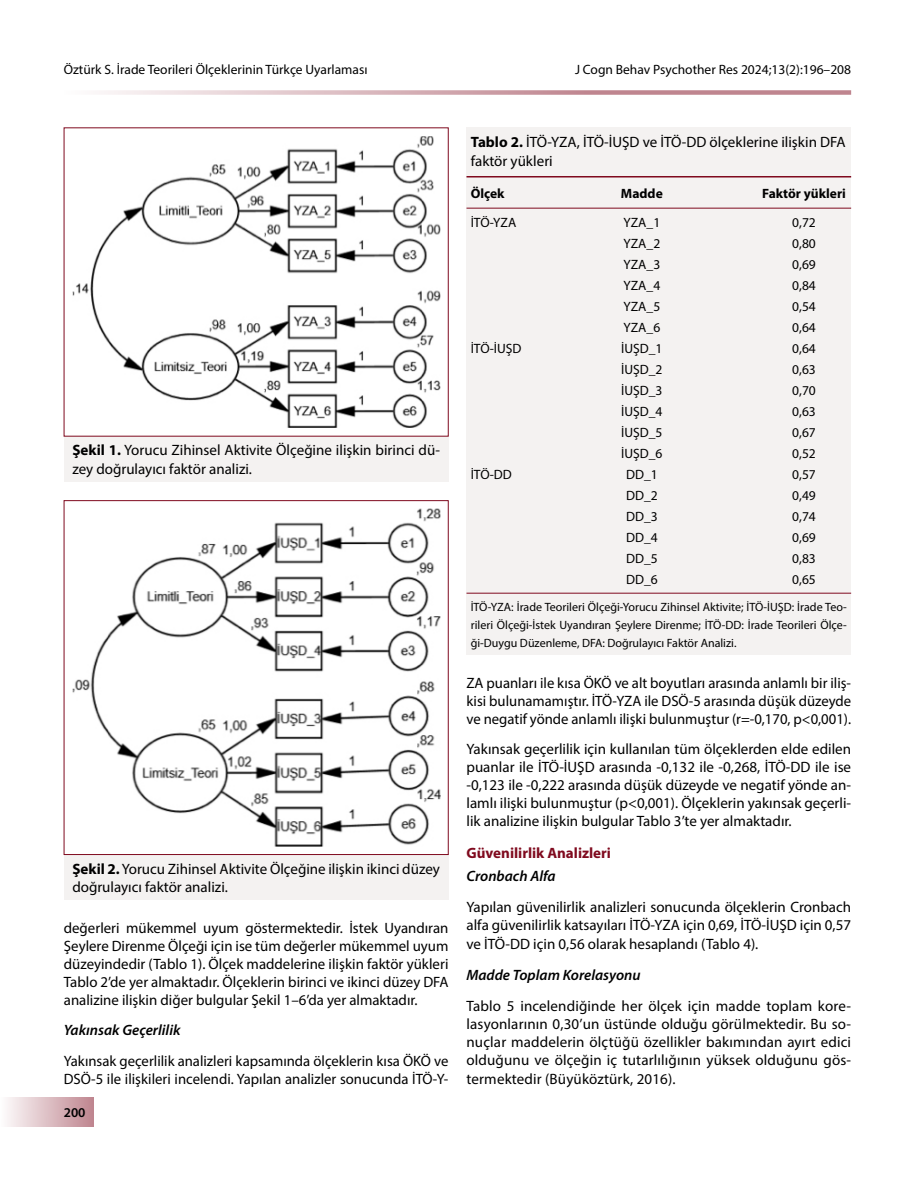
<style>
.page{position:relative;width:915px;height:1191px;background:#fff}
.page>*{position:absolute;margin:0;border:0;box-sizing:border-box;transform-origin:0 0}
.t1{font:15px/18px "Myriad Pro";color:#000;text-align:justify}
.t2{font:italic 600 15px "Myriad Pro";color:#000}
.t3{font:700 15px "Myriad Pro";color:#7f0a1e}
.t4{font:13.5px "Myriad Pro";color:#000}
.t5{font:700 13.5px "Myriad Pro";color:#000}
.t6{font:600 13.5px "Myriad Pro";color:#000}
.t7{font:12px/18px "Myriad Pro";color:#000;text-align:justify}
.s1{font-weight:700}
</style>
<div class="page">
<div style="left:0;top:1097px;width:94px;height:30px;background:linear-gradient(to right,#fefefe,#bf8690)"></div>
<svg style="left:104px;top:90px;width:746px;height:5px;background:#d6b1b7"></svg>
<div style="left:466px;top:128px;width:384px;height:527px;background:#f4f2f1"></div>
<hr style="left:466px;top:176px;width:384px;height:1px;background:#7f0a1e">
<hr style="left:466px;top:208px;width:384px;height:1px;background:#7f0a1e">
<hr style="left:466px;top:593px;width:384px;height:1px;background:#7f0a1e">
<div style="left:64px;top:436px;width:384px;height:46px;background:#f4f2f1"></div>
<img style="left:72px;top:136px;width:368px;height:292px">
<div style="left:64px;top:854px;width:384px;height:46px;background:#f4f2f1"></div>
<img style="left:72px;top:509px;width:368px;height:337px">
<p class="t4" style="left:64px;top:61px;width:305px">Öztürk S. İrade Teorileri Ölçeklerinin Türkçe Uyarlaması</p>
<p class="t4" style="left:575px;top:61px;width:277px">J Cogn Behav Psychother Res 2024;13(2):196–208</p>
<p class="t1" style="left:72px;top:440px;width:369px;line-height:18.8px"><span class="s1">Şekil 1.</span> Yorucu Zihinsel Aktivite Ölçeğine ilişkin birinci dü&shy;zey doğrulayıcı faktör analizi.</p>
<p class="t1" style="left:72px;top:859px;width:369px;line-height:18.8px"><span class="s1">Şekil 2.</span> Yorucu Zihinsel Aktivite Ölçeğine ilişkin ikinci düzey doğrulayıcı faktör analizi.</p>
<p class="t1" style="left:64px;top:918px;width:386px">değerleri mükemmel uyum göstermektedir. İstek Uyandıran Şeylere Direnme Ölçeği için ise tüm değerler mükemmel uyum düzeyindedir (Tablo 1). Ölçek maddelerine ilişkin faktör yükleri Tablo 2’de yer almaktadır. Ölçeklerin birinci ve ikinci düzey DFA analizine ilişkin diğer bulgular Şekil 1–6’da yer almaktadır.</p>
<p class="t2" style="left:64px;top:1020px;width:118px">Yakınsak Geçerlilik</p>
<p class="t1" style="left:64px;top:1051px;width:386px">Yakınsak geçerlilik analizleri kapsamında ölçeklerin kısa ÖKÖ ve<br>DSÖ-5 ile ilişkileri incelendi. Yapılan analizler sonucunda İTÖ-Y-</p>
<p class="t6" style="left:64px;top:1104px;width:23px">200</p>
<p class="t1" style="left:470px;top:133px;width:376px;line-height:18.8px"><span class="s1">Tablo 2.</span> İTÖ-YZA, İTÖ-İUŞD ve İTÖ-DD ölçeklerine ilişkin DFA faktör yükleri</p>
<p class="t5" style="left:470px;top:184px;width:35px">Ölçek</p>
<p class="t5" style="left:620px;top:184px;width:43px">Madde</p>
<p class="t5" style="left:762px;top:184px;width:85px">Faktör yükleri</p>
<p class="t4" style="left:470px;top:214px;width:47px">İTÖ-YZA</p>
<p class="t4" style="left:623px;top:214px;width:38px">YZA_1</p>
<p class="t4" style="left:792px;top:214px;width:25px">0,72</p>
<p class="t4" style="left:623px;top:235px;width:38px">YZA_2</p>
<p class="t4" style="left:792px;top:235px;width:25px">0,80</p>
<p class="t4" style="left:623px;top:256px;width:38px">YZA_3</p>
<p class="t4" style="left:792px;top:256px;width:25px">0,69</p>
<p class="t4" style="left:623px;top:277px;width:38px">YZA_4</p>
<p class="t4" style="left:792px;top:277px;width:25px">0,84</p>
<p class="t4" style="left:623px;top:298px;width:38px">YZA_5</p>
<p class="t4" style="left:792px;top:298px;width:25px">0,54</p>
<p class="t4" style="left:623px;top:319px;width:38px">YZA_6</p>
<p class="t4" style="left:792px;top:319px;width:25px">0,64</p>
<p class="t4" style="left:470px;top:340px;width:52px">İTÖ-İUŞD</p>
<p class="t4" style="left:621px;top:340px;width:43px">İUŞD_1</p>
<p class="t4" style="left:792px;top:340px;width:25px">0,64</p>
<p class="t4" style="left:621px;top:361px;width:43px">İUŞD_2</p>
<p class="t4" style="left:792px;top:361px;width:25px">0,63</p>
<p class="t4" style="left:621px;top:382px;width:43px">İUŞD_3</p>
<p class="t4" style="left:792px;top:382px;width:25px">0,70</p>
<p class="t4" style="left:621px;top:403px;width:43px">İUŞD_4</p>
<p class="t4" style="left:792px;top:403px;width:25px">0,63</p>
<p class="t4" style="left:621px;top:424px;width:43px">İUŞD_5</p>
<p class="t4" style="left:792px;top:424px;width:25px">0,67</p>
<p class="t4" style="left:621px;top:445px;width:43px">İUŞD_6</p>
<p class="t4" style="left:792px;top:445px;width:25px">0,52</p>
<p class="t4" style="left:470px;top:466px;width:43px">İTÖ-DD</p>
<p class="t4" style="left:626px;top:466px;width:33px">DD_1</p>
<p class="t4" style="left:792px;top:466px;width:25px">0,57</p>
<p class="t4" style="left:626px;top:487px;width:33px">DD_2</p>
<p class="t4" style="left:792px;top:487px;width:25px">0,49</p>
<p class="t4" style="left:626px;top:508px;width:33px">DD_3</p>
<p class="t4" style="left:792px;top:508px;width:25px">0,74</p>
<p class="t4" style="left:626px;top:529px;width:33px">DD_4</p>
<p class="t4" style="left:792px;top:529px;width:25px">0,69</p>
<p class="t4" style="left:626px;top:550px;width:33px">DD_5</p>
<p class="t4" style="left:792px;top:550px;width:25px">0,83</p>
<p class="t4" style="left:626px;top:571px;width:33px">DD_6</p>
<p class="t4" style="left:792px;top:571px;width:25px">0,65</p>
<p class="t7" style="left:470px;top:597px;width:377px">İTÖ-YZA: İrade Teorileri Ölçeği-Yorucu Zihinsel Aktivite; İTÖ-İUŞD: İrade Teo&shy;rileri Ölçeği-İstek Uyandıran Şeylere Direnme; İTÖ-DD: İrade Teorileri Ölçe&shy;ği-Duygu Düzenleme, DFA: Doğrulayıcı Faktör Analizi.</p>
<p class="t1" style="left:466px;top:673px;width:386px">ZA puanları ile kısa ÖKÖ ve alt boyutları arasında anlamlı bir iliş&shy;kisi bulunamamıştır. İTÖ-YZA ile DSÖ-5 arasında düşük düzeyde ve negatif yönde anlamlı ilişki bulunmuştur (r=-0,170, p&lt;0,001).</p>
<p class="t1" style="left:466px;top:740px;width:386px">Yakınsak geçerlilik için kullanılan tüm ölçeklerden elde edilen puanlar ile İTÖ-İUŞD arasında -0,132 ile -0,268, İTÖ-DD ile ise -0,123 ile -0,222 arasında düşük düzeyde ve negatif yönde an&shy;lamlı ilişki bulunmuştur (p&lt;0,001). Ölçeklerin yakınsak geçerli&shy;lik analizine ilişkin bulgular Tablo 3’te yer almaktadır.</p>
<p class="t3" style="left:466px;top:843px;width:146px">Güvenilirlik Analizleri</p>
<p class="t2" style="left:466px;top:866px;width:91px">Cronbach Alfa</p>
<p class="t1" style="left:466px;top:897px;width:386px">Yapılan güvenilirlik analizleri sonucunda ölçeklerin Cronbach alfa güvenilirlik katsayıları İTÖ-YZA için 0,69, İTÖ-İUŞD için 0,57 ve İTÖ-DD için 0,56 olarak hesaplandı (Tablo 4).</p>
<p class="t2" style="left:466px;top:965px;width:175px">Madde Toplam Korelasyonu</p>
<p class="t1" style="left:466px;top:996px;width:386px">Tablo 5 incelendiğinde her ölçek için madde toplam kore&shy;lasyonlarının 0,30’un üstünde olduğu görülmektedir. Bu so&shy;nuçlar maddelerin ölçtüğü özellikler bakımından ayırt edici olduğunu ve ölçeğin iç tutarlılığının yüksek olduğunu gös&shy;termektedir (Büyüköztürk, 2016).</p>
</div>
